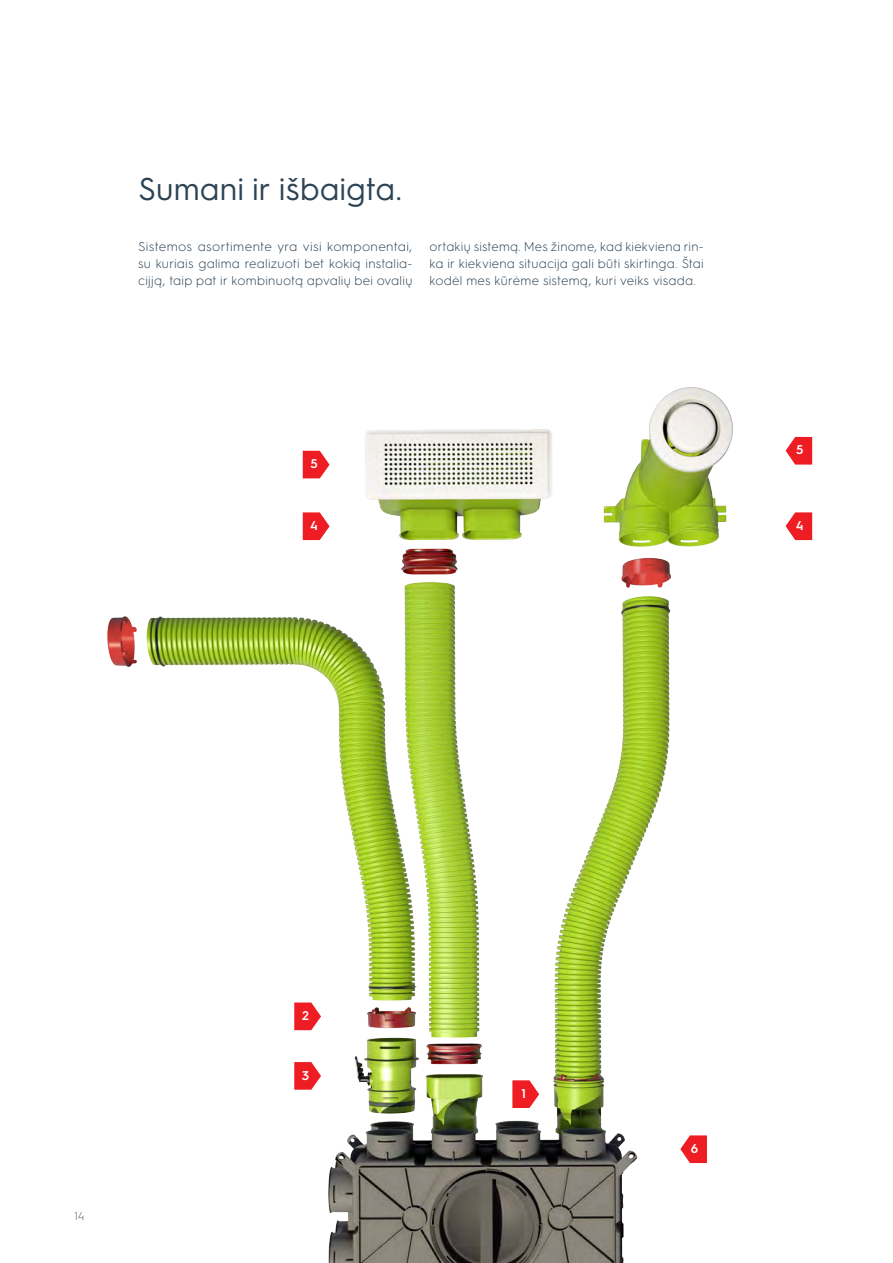
<style>
.page{position:relative;width:893px;height:1263px;background:#fff}
.page>*{position:absolute;margin:0;border:0;box-sizing:border-box;transform-origin:0 0}
._10_head{font:31.5px "HGS3";letter-spacing:.005em;color:#2c4354}
._30_body{font:300 12.75px/17px "HGS3";letter-spacing:.02em;color:#2c4354;text-align:justify}
.t1{font:600 12.75px "HGS3";color:#fff}
.t2{font:300 11.25px "HGS3";color:#4e6476}
</style>
<div class="page">
<img style="left:107px;top:387px;width:706px;height:876px">
<svg style="left:294px;top:1062px;width:27px;height:28px"></svg>
<svg style="left:294px;top:1002px;width:27px;height:28px"></svg>
<svg style="left:303px;top:451px;width:27px;height:27px"></svg>
<svg style="left:303px;top:512px;width:27px;height:28px"></svg>
<svg style="left:786px;top:512px;width:26px;height:28px"></svg>
<svg style="left:680px;top:1135px;width:27px;height:28px"></svg>
<svg style="left:786px;top:437px;width:26px;height:28px"></svg>
<svg style="left:512px;top:1080px;width:27px;height:28px"></svg>
<p class="_10_head" style="left:138px;top:167px;width:265px">Sumani ir išbaigta.</p>
<p class="_30_body" style="left:138px;top:237px;width:276px">Sistemos asortimente yra visi komponentai, su kuriais galima realizuoti bet kokią instalia&shy;cijją, taip pat ir kombinuotą apvalių bei ovalių</p>
<p class="_30_body" style="left:429px;top:237px;width:276px">ortakių sistemą. Mes žinome, kad kiekviena rin&shy;ka ir kiekviena situacija gali būti skirtinga. Štai kodėl mes kūrėme sistemą, kuri veiks visada.</p>
<p class="t1" style="left:310px;top:455px;width:9px">5</p>
<p class="t1" style="left:796px;top:441px;width:9px">5</p>
<p class="t1" style="left:310px;top:516px;width:9px">4</p>
<p class="t1" style="left:796px;top:516px;width:9px">4</p>
<p class="t2" style="left:74px;top:1209px;width:12px">14</p>
<p class="t1" style="left:302px;top:1006px;width:8px">2</p>
<p class="t1" style="left:302px;top:1066px;width:9px">3</p>
<p class="t1" style="left:521px;top:1084px;width:6px">1</p>
<p class="t1" style="left:691px;top:1139px;width:9px">6</p>
</div>
